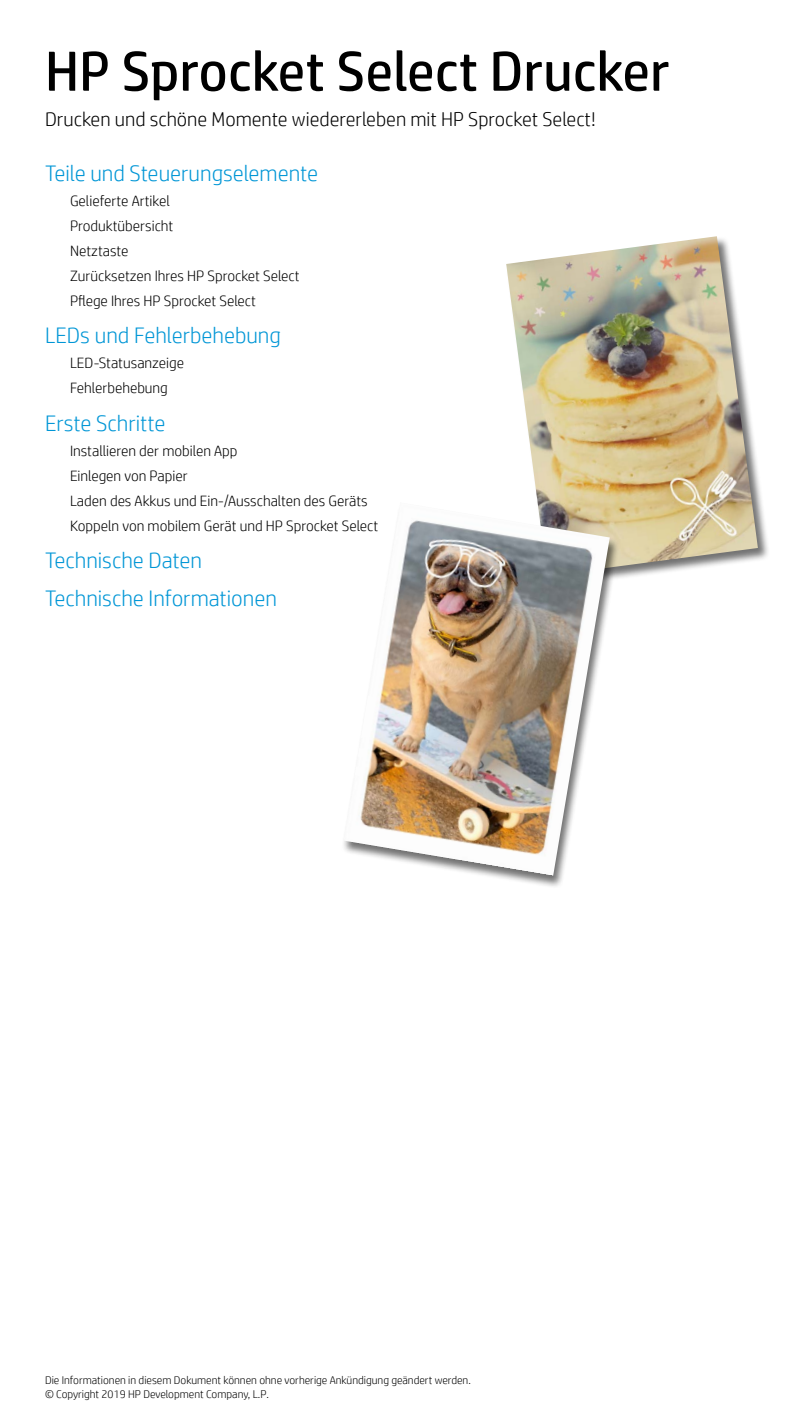
<style>
.page{position:relative;width:800px;height:1420px;background:#fff}
.page>*{position:absolute;margin:0;border:0;box-sizing:border-box;transform-origin:0 0}
.t1{font:56.25px "HP Simplified";color:#000}
.t2{font:300 22.5px "HP Simplified";color:#0096d6}
.t3{font:300 20px "HP Simplified";color:#000}
.Paragraph_Style_1{font:300 15px "HP Simplified";color:#000}
.t4{font:300 11.25px "HP Simplified";color:#000}
</style>
<div class="page">
<div style="left:506px;top:236px;width:265px;height:352px;background:#000;opacity:.55"></div>
<img style="left:506px;top:236px;width:252px;height:340px">
<div style="left:341px;top:503px;width:279px;height:386px;background:#000;opacity:.55"></div>
<img style="left:344px;top:502px;width:266px;height:374px">
<p class="t1" style="left:45px;top:34px;width:626px">HP Sprocket Select Drucker</p>
<p class="t3" style="left:45px;top:106px;width:552px">Drucken und schöne Momente wiedererleben mit HP Sprocket Select!</p>
<p class="t2" style="left:45px;top:158px;width:275px">Teile und Steuerungselemente</p>
<p class="Paragraph_Style_1" style="left:70px;top:191px;width:101px">Gelieferte Artikel</p>
<p class="Paragraph_Style_1" style="left:70px;top:216px;width:105px">Produktübersicht</p>
<p class="Paragraph_Style_1" style="left:70px;top:241px;width:60px">Netztaste</p>
<p class="Paragraph_Style_1" style="left:70px;top:266px;width:231px">Zurücksetzen Ihres HP Sprocket Select</p>
<p class="Paragraph_Style_1" style="left:70px;top:291px;width:188px">Pflege Ihres HP Sprocket Select</p>
<p class="t2" style="left:45px;top:321px;width:237px">LEDs und Fehlerbehebung</p>
<p class="Paragraph_Style_1" style="left:70px;top:353px;width:116px">LED-Statusanzeige</p>
<p class="Paragraph_Style_1" style="left:70px;top:378px;width:99px">Fehlerbehebung</p>
<p class="t2" style="left:45px;top:408px;width:122px">Erste Schritte</p>
<p class="Paragraph_Style_1" style="left:70px;top:441px;width:169px">Installieren der mobilen App</p>
<p class="Paragraph_Style_1" style="left:70px;top:466px;width:119px">Einlegen von Papier</p>
<p class="Paragraph_Style_1" style="left:70px;top:491px;width:299px">Laden des Akkus und Ein-/Ausschalten des Geräts</p>
<p class="Paragraph_Style_1" style="left:70px;top:516px;width:310px">Koppeln von mobilem Gerät und HP Sprocket Select</p>
<p class="t2" style="left:45px;top:546px;width:159px">Technische Daten</p>
<p class="t2" style="left:45px;top:583px;width:233px">Technische Informationen</p>
<p class="t4" style="left:45px;top:1373px;width:427px">Die Informationen in diesem Dokument können ohne vorherige Ankündigung geändert werden.</p>
<p class="t4" style="left:45px;top:1386px;width:226px">© Copyright 2019 HP Development Company, L.P.</p>
</div>
